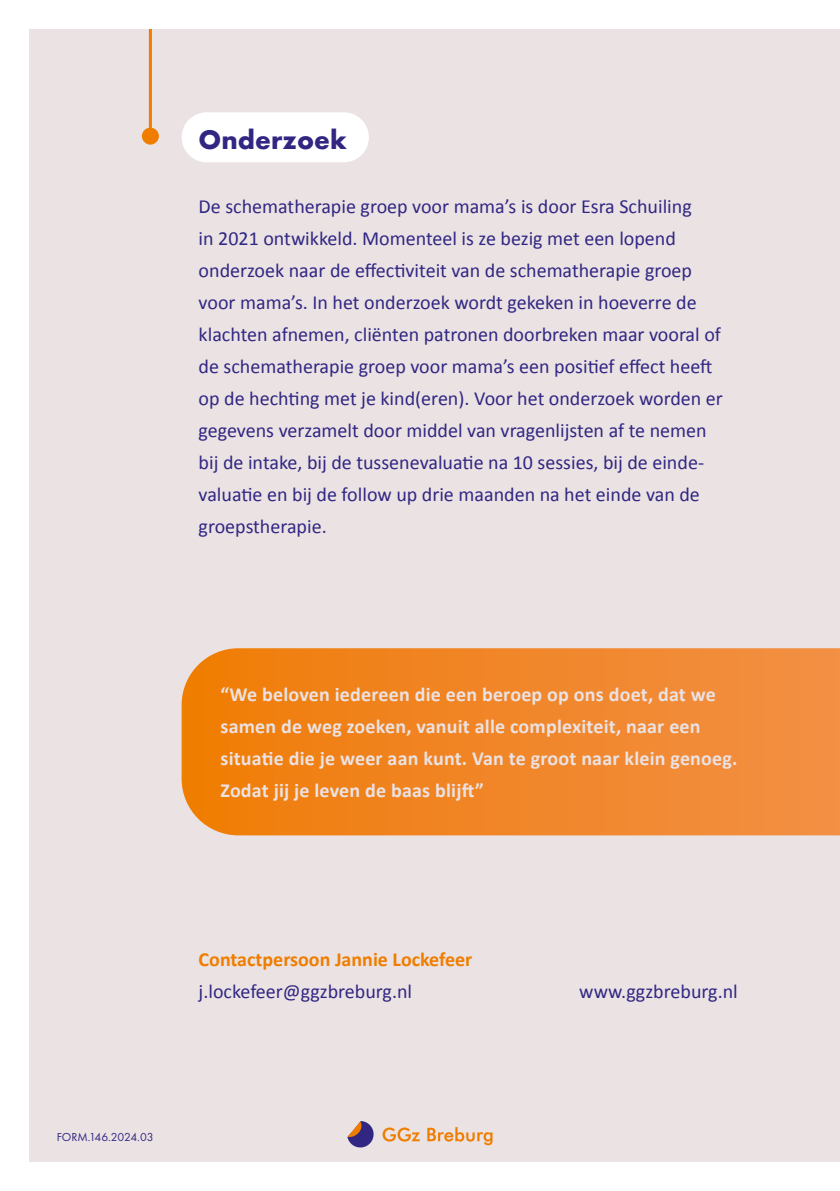
<style>
.page{position:relative;width:840px;height:1191px;background:#fff}
.page>*{position:absolute;margin:0;border:0;box-sizing:border-box;transform-origin:0 0}
.t1{font:700 28px "Futura PT";color:#312783}
.t2{font:20px/32px "Calibri";color:#312783}
.t3{font:700 20px/32px "Calibri";letter-spacing:.01em;color:#ebe2e3}
.t4{font:700 20px "Calibri";color:#ef7d00}
.t5{font:12px "Futura PT";color:#312783}
</style>
<div class="page">
<div style="left:0;top:0;width:839px;height:1191px;background:#ebe2e3"></div>
<hr style="left:149px;top:0;width:3px;height:136px;background:#ef7d00">
<div style="left:181px;top:112px;width:188px;height:50px;background:#fff;border-radius:25px"></div>
<div style="left:142px;top:128px;width:17px;height:17px;background:#ef7d00;border-radius:50%"></div>
<svg style="left:382px;top:1127px;width:37px;height:14px"></svg>
<svg style="left:427px;top:1127px;width:65px;height:18px"></svg>
<svg style="left:347px;top:1121px;width:27px;height:27px"></svg>
<svg style="left:181px;top:648px;width:658px;height:187px;background:#f08729"></svg>
<div style="left:0;top:1162px;width:839px;height:29px;background:#fff"></div>
<div style="left:0;top:0;width:839px;height:28px;background:#fff"></div>
<div style="left:0;top:0;width:28px;height:1191px;background:#fff"></div>
<h1 class="t1" style="left:198px;top:122px;width:150px">Onderzoek</h1>
<p class="t2" style="left:198px;top:190px;width:525px">De schematherapie groep voor mama’s is door Esra Schuiling<br>in 2021 ontwikkeld. Momenteel is ze bezig met een lopend onderzoek naar de effectiviteit van de schematherapie groep voor mama’s. In het onderzoek wordt gekeken in hoeverre de klachten afnemen, cliënten patronen doorbreken maar vooral of de schematherapie groep voor mama’s een positief effect heeft op de hechting met je kind(eren). Voor het onderzoek worden er gegevens verzamelt door middel van vragenlijsten af te nemen bij de intake, bij de tussenevaluatie na 10 sessies, bij de einde&shy;valuatie en bij de follow up drie maanden na het einde van de groepstherapie.</p>
<p class="t3" style="left:220px;top:678px;width:518px">“We beloven iedereen die een beroep op ons doet, dat we samen de weg zoeken, vanuit alle complexiteit, naar een -situatie die je weer aan kunt. Van te groot naar klein genoeg.<br>Zodat jij je leven de baas blijft”</p>
<p class="t4" style="left:198px;top:944px;width:275px">Contactpersoon Jannie Lockefeer</p>
<p class="t2" style="left:198px;top:974px;width:215px">j.lockefeer@ggzbreburg.nl</p>
<p class="t2" style="left:579px;top:974px;width:160px">www.ggzbreburg.nl</p>
<p class="t5" style="left:57px;top:1129px;width:98px">FORM.146.2024.03</p>
</div>
